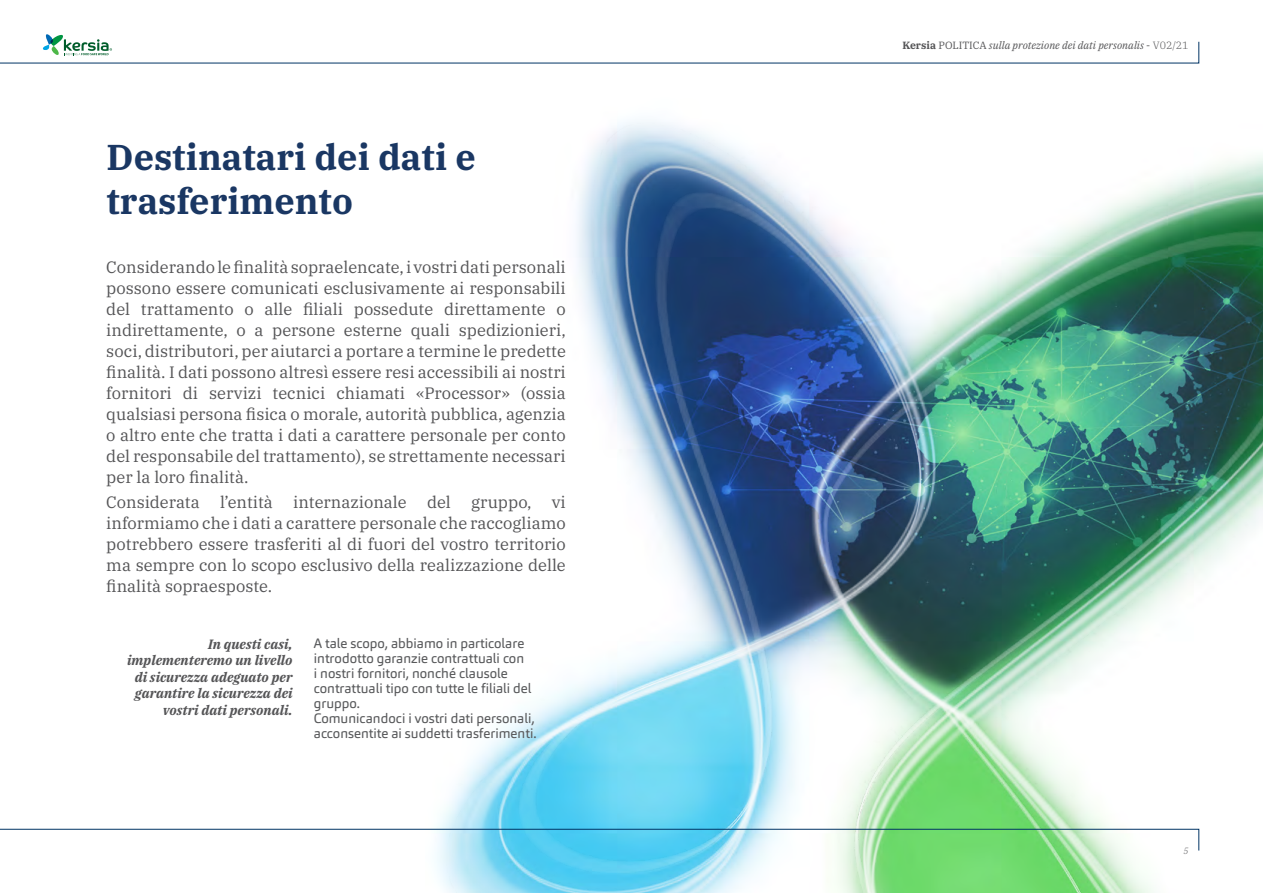
<style>
.page{position:relative;width:1263px;height:893px;background:#fff}
.page>*{position:absolute;margin:0;border:0;box-sizing:border-box;transform-origin:0 0}
.t1{font:700 36px/43.2px "IBM Plex Serif";color:#1a3763}
.t2{font:16.5px/21px "IBM Plex Serif";color:#545456;text-align:justify}
.t3{font:13.5px/15px "Carnas";color:#58595b}
.t4{font:italic 700 13.5px/16.5px "IBM Plex Serif";color:#545456;text-align:right}
.t5{font:italic 10.5px "IBM Plex Serif";color:#545456}
.t6{font:italic 300 9px "IBM Plex Serif";color:#545456}
.s1{font-weight:700;font-style:normal}
.s2{font-style:normal}
.s3{font-weight:300;font-style:normal}
</style>
<div class="page">
<img style="left:436px;top:41px;width:827px;height:852px">
<svg style="left:0;top:34px;width:1199px;height:30px"></svg>
<svg style="left:0;top:828px;width:1199px;height:23px"></svg>
<h1 class="t1" style="left:107px;top:133px;width:371px">Destinatari dei dati e trasferimento</h1>
<p class="t2" style="left:106px;top:255px;width:461px">Considerando le finalità sopraelencate, i vostri dati personali possono essere comunicati esclusivamente ai responsabili del trattamento o alle filiali possedute direttamente o indirettamente, o a persone esterne quali spedizionieri, soci, distributori, per aiutarci a portare a termine le predette finalità. I dati possono altresì essere resi accessibili ai nostri fornitori di servizi tecnici chiamati «Processor» (ossia qualsiasi persona fisica o morale, autorità pubblica, agenzia o altro ente che tratta i dati a carattere personale per conto del responsabile del trattamento), se strettamente necessari per la loro finalità.</p>
<p class="t2" style="left:106px;top:491px;width:461px">Considerata l’entità internazionale del gruppo, vi informiamo che i dati a carattere personale che raccogliamo potrebbero essere trasferiti al di fuori del vostro territorio ma sempre con lo scopo esclusivo della realizzazione delle finalità sopraesposte.</p>
<p class="t4" style="left:127px;top:635px;width:167px">In questi casi, implementeremo un livello di sicurezza adeguato per garantire la sicurezza dei vostri dati personali.</p>
<p class="t3" style="left:314px;top:636px;width:224px">A tale scopo, abbiamo in particolare introdotto garanzie contrattuali con<br>i nostri fornitori, nonché clausole contrattuali tipo con tutte le filiali del gruppo.<br>Comunicandoci i vostri dati personali, acconsentite ai suddetti trasferimenti.</p>
<p class="t5" style="left:902px;top:37px;width:288px"><span class="s1">Kersia</span> <span class="s2">POLITICA</span> sulla protezione dei dati personalis <span class="s2">-</span> <span class="s3">V02/21</span></p>
<p class="t6" style="left:1183px;top:844px;width:6px">5</p>
</div>
